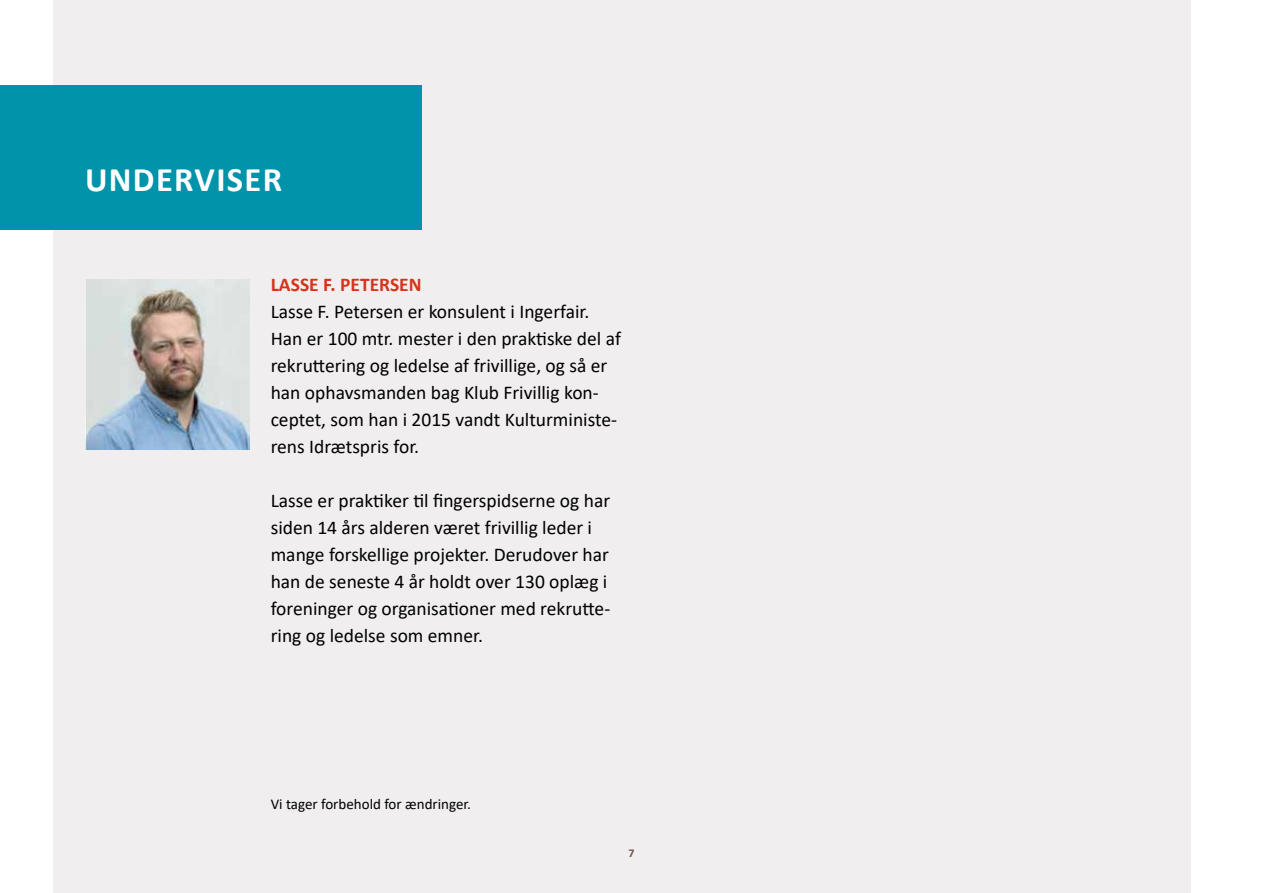
<style>
.page{position:relative;width:1263px;height:893px;background:#fff}
.page>*{position:absolute;margin:0;border:0;box-sizing:border-box;transform-origin:0 0}
.t1{font:700 34.5px "Calibri";letter-spacing:.04em;color:#fff}
.t2{font:19.5px/27px "Calibri";color:#000}
.t3{font:700 19.5px "Calibri";color:#d6331c}
.t4{font:15px "Calibri";color:#000}
.t5{font:700 12px "Calibri";color:#6a5b57}
</style>
<div class="page">
<div style="left:53px;top:0;width:1138px;height:893px;background:#f0eeee"></div>
<div style="left:0;top:85px;width:421px;height:145px;background:#0093a9"></div>
<img style="left:85px;top:280px;width:164px;height:169px">
<h1 class="t1" style="left:85px;top:155px;width:199px">UNDERVISER</h1>
<p class="t3" style="left:271px;top:271px;width:152px">LASSE F. PETERSEN</p>
<p class="t2" style="left:271px;top:298px;width:352px">Lasse F. Petersen er konsulent i Ingerfair.<br>Han er 100 mtr. mester i den praktiske del af rekruttering og ledelse af frivillige, og så er han ophavsmanden bag Klub Frivillig kon&shy;ceptet, som han i 2015 vandt Kulturministe&shy;rens Idrætspris for.</p>
<p class="t2" style="left:271px;top:487px;width:341px">Lasse er praktiker til fingerspidserne og har siden 14 års alderen været frivillig leder i mange forskellige projekter. Derudover har han de seneste 4 år holdt over 130 oplæg i foreninger og organisationer med rekrutte&shy;ring og ledelse som emner.</p>
<p class="t4" style="left:271px;top:793px;width:202px">Vi tager forbehold for ændringer.</p>
<p class="t5" style="left:628px;top:845px;width:8px">7</p>
</div>
